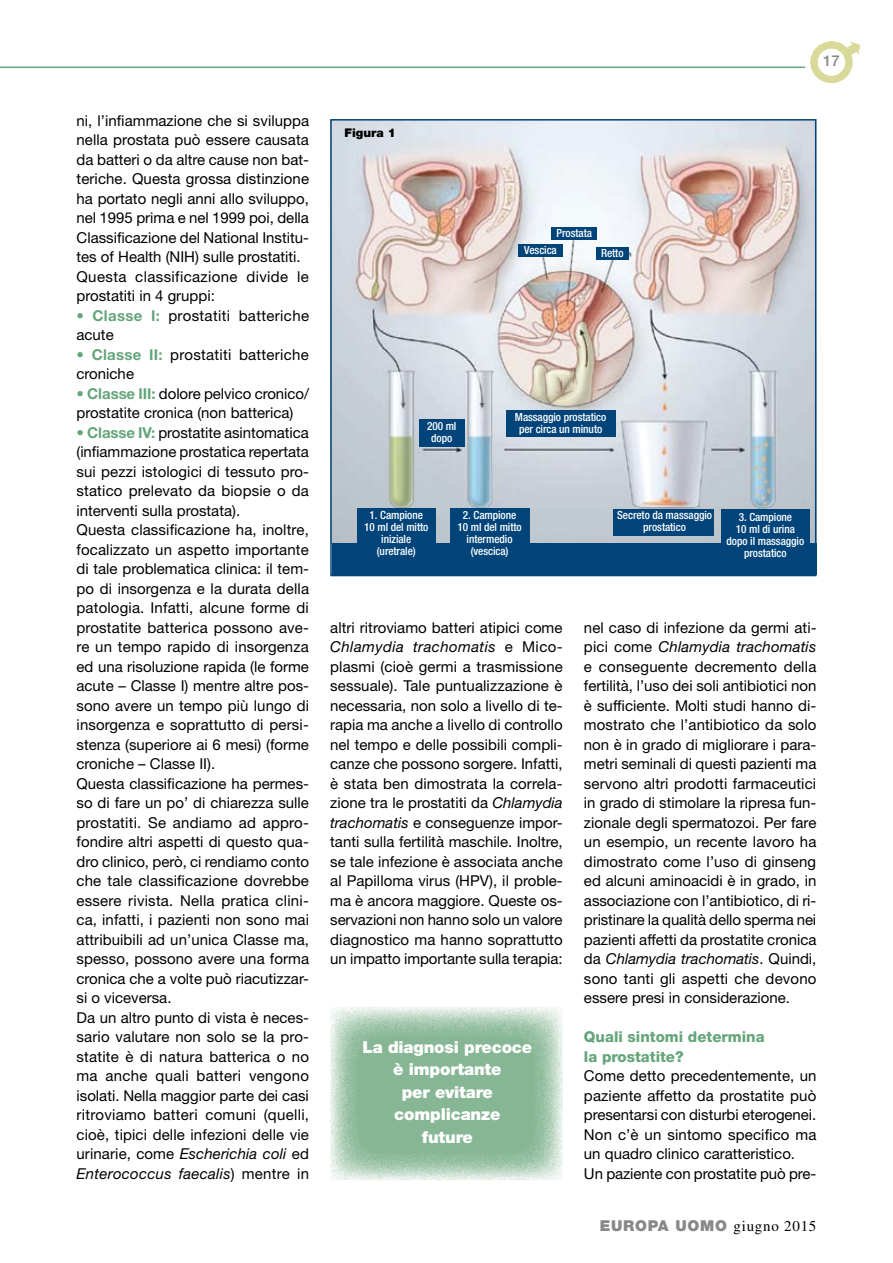
<style>
.page{position:relative;width:893px;height:1263px;background:#fff}
.page>*{position:absolute;margin:0;border:0;box-sizing:border-box;transform-origin:0 0}
.t1{font:900 16.5px/22.5px "Helvetica Neue LT Std";letter-spacing:-.01em;color:#fff;text-align:center}
.t2{font:15px/19.5px "Helvetica Neue LT Std";letter-spacing:.005em;color:#000}
.t3{font:15px/19.5px "Helvetica Neue LT Std";letter-spacing:.025em;color:#000}
.t4{font:800 15px/19.5px "Helvetica Neue LT Std";color:#64a57a}
.t5{font:900 15px "Helvetica Neue LT Std";letter-spacing:.05em;color:#87888a}
.t6{font:500 15px "Helvetica Neue LT Std";color:#87888a}
.t7{font:900 12px "Helvetica Neue LT Std";color:#000}
.t8{font:500 condensed 11.25px/12px "Helvetica Neue LT Std";letter-spacing:-.005em;color:#fff;text-align:center}
.s1{color:#64a57a}
.s2{font-weight:700;color:#64a57a}
.s3{font-style:italic}
.s4{font-family:"Times LT Std";font-weight:400;color:#000}
</style>
<div class="page">
<img style="left:810px;top:41px;width:49px;height:42px">
<hr style="left:0;top:67px;width:805px;height:1px;background:#64a57a">
<svg style="left:330px;top:1007px;width:233px;height:173px;background:#9ec4a8"></svg>
<img style="left:333px;top:122px;width:480px;height:421px">
<div style="left:518px;top:244px;width:45px;height:12px;background:#01447a"></div>
<div style="left:551px;top:227px;width:46px;height:13px;background:#01447a"></div>
<div style="left:597px;top:247px;width:32px;height:13px;background:#01447a"></div>
<div style="left:506px;top:410px;width:110px;height:27px;background:#01447a"></div>
<div style="left:419px;top:419px;width:45px;height:27px;background:#01447a"></div>
<div style="left:357px;top:508px;width:79px;height:43px;background:#01447a"></div>
<div style="left:450px;top:509px;width:79px;height:42px;background:#01447a"></div>
<div style="left:613px;top:509px;width:101px;height:27px;background:#01447a"></div>
<div style="left:721px;top:509px;width:89px;height:55px;background:#01447a"></div>
<div style="left:330px;top:119px;width:486px;height:457px;border:2px solid #01447a"></div>
<div style="left:332px;top:543px;width:484px;height:32px;background:#01447a"></div>
<p class="t2" style="left:77px;top:111px;width:234px">ni, l’infiammazione che si sviluppa nella prostata può essere causata da batteri o da altre cause non bat&shy;teriche. Questa grossa distinzione ha portato negli anni allo sviluppo, nel 1995 prima e nel 1999 poi, della Classificazione del National Institu&shy;tes of Health (NIH) sulle prostatiti.<br>Questa classificazione divide le prostatiti in 4 gruppi:</p>
<p class="t3" style="left:77px;top:306px;width:234px"><span class="s1">•</span> <span class="s2">Classe I:</span> prostatiti batteriche acute</p>
<p class="t2" style="left:77px;top:345px;width:234px"><span class="s1">•</span> <span class="s2">Classe II:</span> prostatiti batteriche croniche</p>
<p class="t2" style="left:77px;top:384px;width:234px"><span class="s1">•</span> <span class="s2">Classe III:</span> dolore pelvico cronico/ prostatite cronica (non batterica)</p>
<p class="t2" style="left:77px;top:423px;width:234px"><span class="s1">•</span> <span class="s2">Classe IV:</span> prostatite asintomatica (infiammazione prostatica repertata sui pezzi istologici di tessuto pro&shy;statico prelevato da biopsie o da interventi sulla prostata).<br>Questa classificazione ha, inoltre, focalizzato un aspetto importante di tale problematica clinica: il tem&shy;po di insorgenza e la durata della patologia. Infatti, alcune forme di prostatite batterica possono ave&shy;re un tempo rapido di insorgenza ed una risoluzione rapida (le forme acute – Classe I) mentre altre pos&shy;sono avere un tempo più lungo di insorgenza e soprattutto di persi&shy;stenza (superiore ai 6 mesi) (forme croniche – Classe II).<br>Questa classificazione ha permes&shy;so di fare un po’ di chiarezza sulle prostatiti. Se andiamo ad appro&shy;fondire altri aspetti di questo qua&shy;dro clinico, però, ci rendiamo conto che tale classificazione dovrebbe essere rivista. Nella pratica clini&shy;ca, infatti, i pazienti non sono mai attribuibili ad un’unica Classe ma, spesso, possono avere una forma cronica che a volte può riacutizzar&shy;si o viceversa.<br>Da un altro punto di vista è neces&shy;sario valutare non solo se la pro&shy;statite è di natura batterica o no ma anche quali batteri vengono isolati. Nella maggior parte dei casi ritroviamo batteri comuni (quelli, cioè, tipici delle infezioni delle vie urinarie, come <span class="s3">Escherichia coli</span> ed <span class="s3">Enterococcus faecalis</span>) mentre in</p>
<p class="t7" style="left:344px;top:126px;width:53px">Figura 1</p>
<p class="t8" style="left:557px;top:227px;width:37px">Prostata</p>
<p class="t8" style="left:524px;top:244px;width:34px">Vescica</p>
<p class="t8" style="left:601px;top:247px;width:24px">Retto</p>
<p class="t6" style="left:823px;top:52px;width:18px">17</p>
<p class="t8" style="left:427px;top:420px;width:31px">200 ml dopo</p>
<p class="t8" style="left:515px;top:411px;width:93px">Massaggio prostatico per circa un minuto</p>
<p class="t8" style="left:364px;top:509px;width:66px">1. Campione<br>10 ml del mitto iniziale (uretrale)</p>
<p class="t8" style="left:457px;top:509px;width:66px">2. Campione<br>10 ml del mitto intermedio (vescica)</p>
<p class="t8" style="left:617px;top:509px;width:96px">Secreto da massaggio prostatico</p>
<p class="t8" style="left:727px;top:511px;width:79px">3. Campione<br>10 ml di urina dopo il massaggio prostatico</p>
<p class="t2" style="left:330px;top:618px;width:234px;text-align:justify">altri ritroviamo batteri atipici come <span class="s3">Chlamydia trachomatis</span> e Mico&shy;plasmi (cioè germi a trasmissione sessuale). Tale puntualizzazione è necessaria, non solo a livello di te&shy;rapia ma anche a livello di controllo nel tempo e delle possibili compli&shy;canze che possono sorgere. Infatti, è stata ben dimostrata la correla&shy;zione tra le prostatiti da <span class="s3">Chlamydia trachomatis</span> e conseguenze impor&shy;tanti sulla fertilità maschile. Inoltre, se tale infezione è associata anche al Papilloma virus (HPV), il proble&shy;ma è ancora maggiore. Queste os&shy;servazioni non hanno solo un valore diagnostico ma hanno soprattutto un impatto importante sulla terapia:</p>
<p class="t2" style="left:584px;top:618px;width:234px;text-align:justify">nel caso di infezione da germi ati&shy;pici come <span class="s3">Chlamydia trachomatis </span>e conseguente decremento della fertilità, l’uso dei soli antibiotici non è sufficiente. Molti studi hanno di&shy;mostrato che l’antibiotico da solo non è in grado di migliorare i para&shy;metri seminali di questi pazienti ma servono altri prodotti farmaceutici in grado di stimolare la ripresa fun&shy;zionale degli spermatozoi. Per fare un esempio, un recente lavoro ha dimostrato come l’uso di ginseng ed alcuni aminoacidi è in grado, in associazione con l’antibiotico, di ri&shy;pristinare la qualità dello sperma nei pazienti affetti da prostatite cronica da <span class="s3">Chlamydia trachomatis</span>. Quindi, sono tanti gli aspetti che devono essere presi in considerazione.</p>
<p class="t4" style="left:584px;top:1027px;width:182px">Quali sintomi determina la prostatite?</p>
<p class="t2" style="left:584px;top:1066px;width:234px">Come detto precedentemente, un paziente affetto da prostatite può presentarsi con disturbi eterogenei.<br>Non c’è un sintomo specifico ma un quadro clinico caratteristico.<br>Un paziente con prostatite può pre-</p>
<p class="t1" style="left:363px;top:1036px;width:171px">La diagnosi precoce è importante<br>per evitare complicanze<br>future</p>
<p class="t5" style="left:600px;top:1216px;width:218px">EUROPA UOMO <span class="s4">giugno 2015</span></p>
</div>
